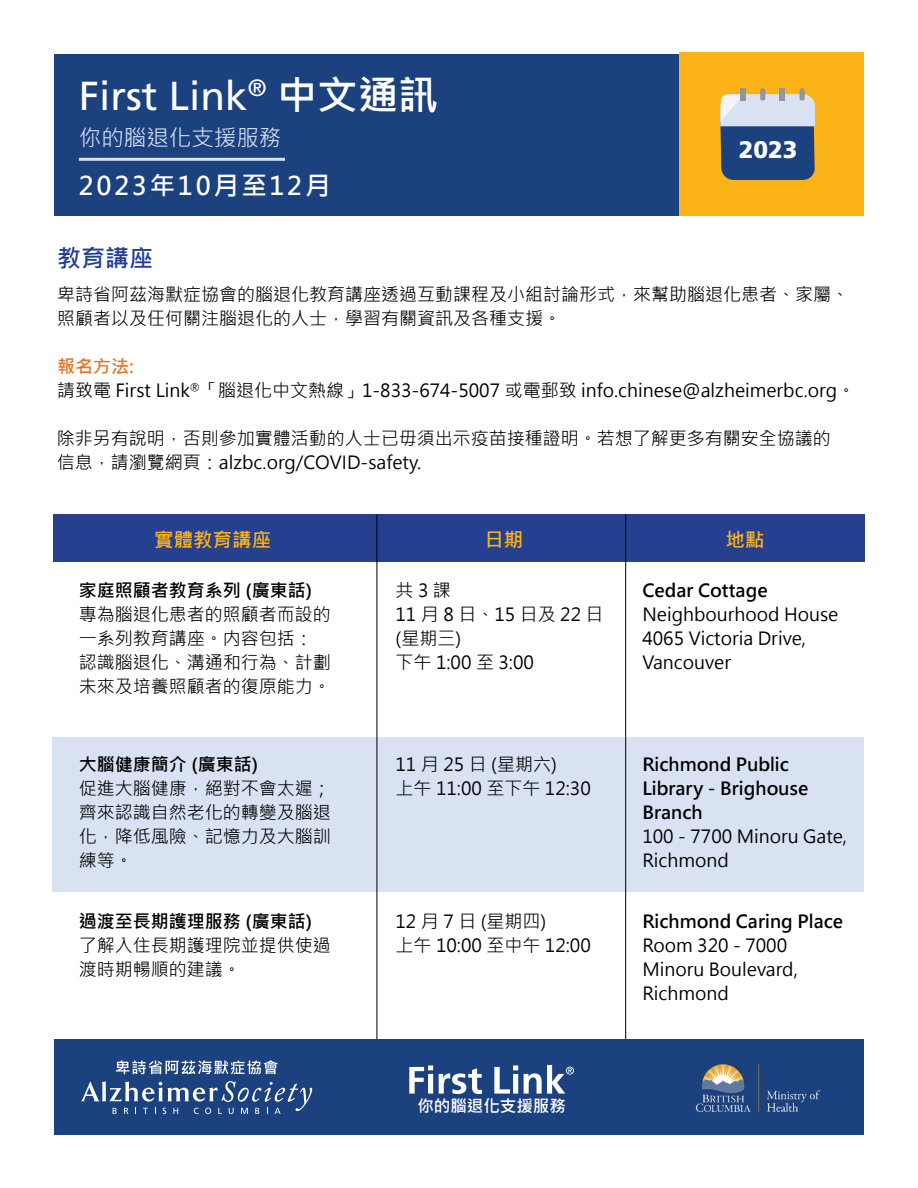
<style>
.page{position:relative;width:918px;height:1188px;background:#fff}
.page>*{position:absolute;margin:0;border:0;box-sizing:border-box;transform-origin:0 0}
.t1{font:40.5px "Frutiger LT Std";color:#fff}
.t2{font:700 25.5px "Microsoft Jheng Hei";letter-spacing:.1em;color:#fff}
.t3{font:900 24px "Frutiger LT Std";color:#fff}
.t4{font:700 24px "Microsoft Jheng Hei";color:#25408f}
.t5{font:22.5px "Microsoft Jheng Hei";color:#d8e2f3}
.t6{font:700 19.5px "Microsoft Jheng Hei";color:#fcb318}
.t7{font:18px/24px "Microsoft Jheng Hei";color:#000}
.t8{font:700 18px/24px "Microsoft Jheng Hei";color:#000}
.t9{font:700 16.5px "Microsoft Jheng Hei";color:#fff}
.s1{font-family:"Microsoft Jheng Hei";font-weight:700}
.s2{font-weight:700;color:#e57525}
</style>
<div class="page">
<div style="left:54px;top:54px;width:810px;height:162px;background:#1b417f"></div>
<div style="left:679px;top:52px;width:185px;height:164px;background:#fcb318"></div>
<svg style="left:720px;top:88px;width:95px;height:92px;background:#6e819d"></svg>
<div style="left:800px;top:88px;width:5px;height:13px;background:#939598;border-radius:3px"></div>
<div style="left:53px;top:737px;width:811px;height:154px;background:#d8e2f3"></div>
<div style="left:54px;top:514px;width:811px;height:48px;background:#25408f"></div>
<hr style="left:377px;top:514px;width:1px;height:547px;background:#000">
<hr style="left:625px;top:514px;width:1px;height:547px;background:#000">
<div style="left:54px;top:1039px;width:810px;height:96px;background:#1b417f"></div>
<img style="left:695px;top:1064px;width:126px;height:49px">
<svg style="left:409px;top:1065px;width:165px;height:29px"></svg>
<svg style="left:116px;top:1060px;width:162px;height:14px"></svg>
<svg style="left:81px;top:1081px;width:231px;height:33px"></svg>
<hr style="left:79px;top:158px;width:206px;height:3px;background:#d8e2f3">
<h1 class="t1" style="left:79px;top:72px;width:361px">First Link<sup>®</sup> <span class="s1">中文通訊</span></h1>
<p class="t5" style="left:79px;top:124px;width:204px">你的腦退化支援服務</p>
<h2 class="t2" style="left:79px;top:169px;width:253px">2023年10月至12月</h2>
<h3 class="t3" style="left:739px;top:135px;width:60px">2023</h3>
<h3 class="t4" style="left:57px;top:243px;width:97px">教育講座</h3>
<p class="t7" style="left:57px;top:282px;width:793px">卑詩省阿茲海默症協會的腦退化教育講座透過互動課程及小組討論形式，來幫助腦退化患者、家屬、照顧者以及任何關注腦退化的人士，學習有關資訊及各種支援。</p>
<p class="t7" style="left:57px;top:354px;width:800px"><span class="s2">報名方法:<br></span>請致電 First Link<sup>®</sup>「腦退化中文熱線」1-833-674-5007 或電郵致 info.chinese@alzheimerbc.org。</p>
<p class="t7" style="left:57px;top:426px;width:776px">除非另有說明，否則參加實體活動的人士已毋須出示疫苗接種證明。若想了解更多有關安全協議的信息，請瀏覽網頁：alzbc.org/COVID-safety.</p>
<p class="t6" style="left:154px;top:528px;width:118px">實體教育講座</p>
<p class="t6" style="left:484px;top:528px;width:40px">日期</p>
<p class="t6" style="left:726px;top:528px;width:40px">地點</p>
<p class="t8" style="left:79px;top:579px;width:235px">家庭照顧者教育系列 (廣東話)</p>
<p class="t7" style="left:79px;top:603px;width:254px">專為腦退化患者的照顧者而設的一系列教育講座。内容包括：認識腦退化、溝通和行為、計劃未來及培養照顧者的復原能力。</p>
<p class="t7" style="left:396px;top:579px;width:210px">共 3 課<br>11 月 8 日、15 日及 22 日(星期三)<br>下午 1:00 至 3:00</p>
<p class="t8" style="left:642px;top:579px;width:127px">Cedar Cottage</p>
<p class="t7" style="left:642px;top:603px;width:198px">Neighbourhood House<br>4065 Victoria Drive,<br>Vancouver</p>
<p class="t8" style="left:79px;top:753px;width:181px">大腦健康簡介 (廣東話)</p>
<p class="t7" style="left:79px;top:777px;width:254px;text-align:justify">促進大腦健康，絕對不會太遲；齊來認識自然老化的轉變及腦退化，降低風險、記憶力及大腦訓練等。</p>
<p class="t8" style="left:79px;top:909px;width:235px">過渡至長期護理服務 (廣東話)</p>
<p class="t7" style="left:79px;top:933px;width:254px">了解入住長期護理院並提供使過渡時期暢順的建議。</p>
<p class="t7" style="left:396px;top:753px;width:197px">11 月 25 日 (星期六)<br>上午 11:00 至下午 12:30</p>
<p class="t8" style="left:642px;top:753px;width:167px">Richmond Public<br>Library - Brighouse<br>Branch</p>
<p class="t7" style="left:642px;top:825px;width:206px">100 - 7700 Minoru Gate,<br>Richmond</p>
<p class="t7" style="left:396px;top:909px;width:197px">12 月 7 日 (星期四)<br>上午 10:00 至中午 12:00</p>
<p class="t8" style="left:642px;top:909px;width:202px">Richmond Caring Place</p>
<p class="t7" style="left:642px;top:933px;width:157px">Room 320 - 7000<br>Minoru Boulevard,<br>Richmond</p>
<p class="t9" style="left:417px;top:1096px;width:150px">你的腦退化支援服務</p>
</div>
